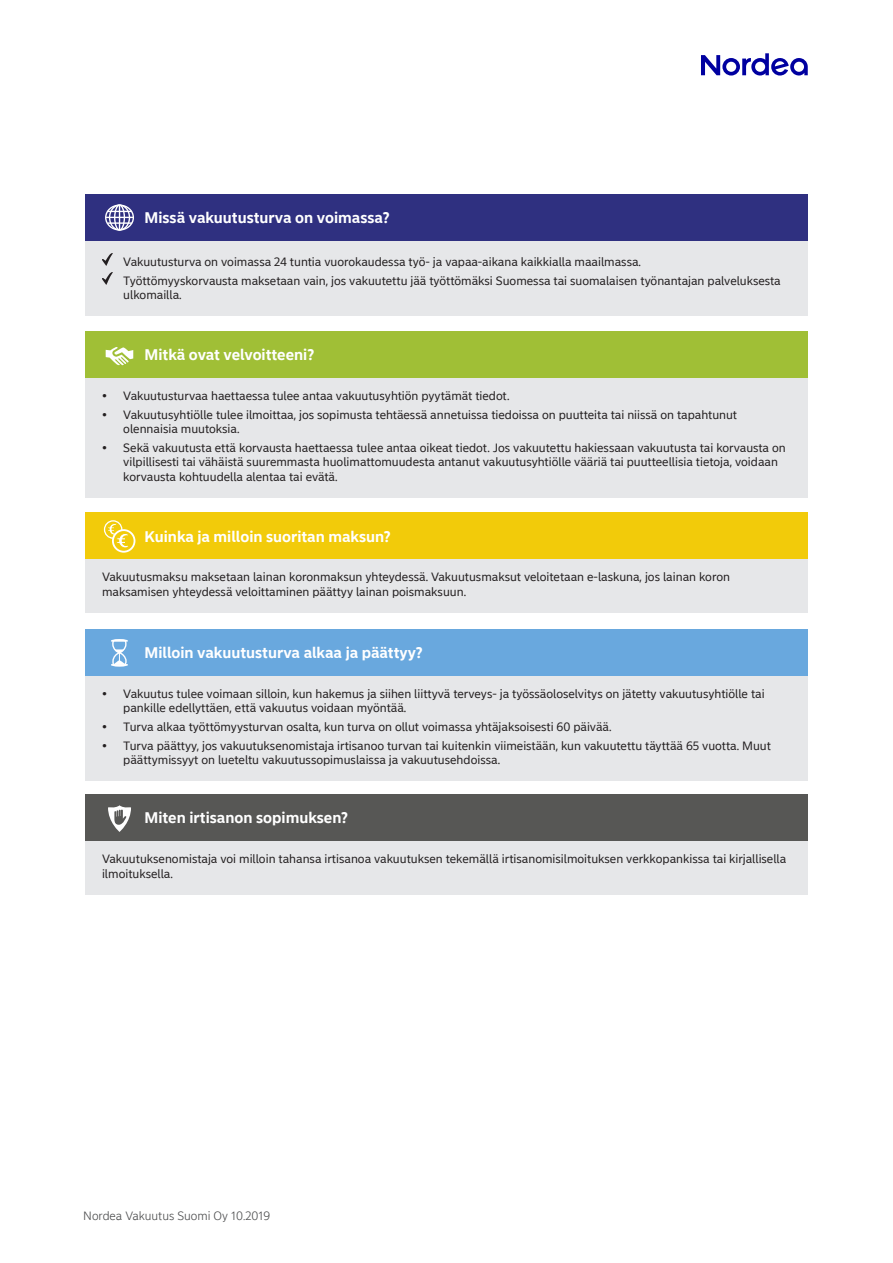
<style>
.page{position:relative;width:893px;height:1263px;background:#fff}
.page>*{position:absolute;margin:0;border:0;box-sizing:border-box;transform-origin:0 0}
.t1{font:700 15px "Nordea Sans Small";color:#fff}
.t2{font:12px/14.4px "Nordea Sans Small";color:#231f20}
.t3{font:300 12px "Nordea Sans Small";color:#4b4c4d}
</style>
<div class="page">
<svg style="left:701px;top:53px;width:107px;height:23px"></svg>
<div style="left:85px;top:194px;width:723px;height:47px;background:#2f3080"></div>
<div style="left:85px;top:513px;width:723px;height:47px;background:#f2cb0a"></div>
<div style="left:85px;top:629px;width:723px;height:47px;background:#69a8de"></div>
<div style="left:85px;top:794px;width:723px;height:47px;background:#575755"></div>
<div style="left:85px;top:331px;width:723px;height:47px;background:#a0bf36"></div>
<div style="left:85px;top:241px;width:723px;height:75px;background:#e6e7e9"></div>
<svg style="left:102px;top:254px;width:11px;height:12px"></svg>
<svg style="left:102px;top:273px;width:11px;height:12px"></svg>
<div style="left:85px;top:560px;width:723px;height:53px;background:#e6e7e9"></div>
<div style="left:85px;top:676px;width:723px;height:105px;background:#e6e7e9"></div>
<div style="left:85px;top:841px;width:723px;height:53px;background:#e6e7e9"></div>
<div style="left:85px;top:378px;width:723px;height:120px;background:#e6e7e9"></div>
<div style="left:105px;top:204px;width:29px;height:27px;border:1px solid #fff;border-radius:50%"></div>
<div style="left:109px;top:204px;width:21px;height:27px;border:1px solid #fff;border-radius:50%"></div>
<div style="left:114px;top:204px;width:11px;height:27px;border:1px solid #fff;border-radius:50%"></div>
<svg style="left:106px;top:205px;width:27px;height:26px"></svg>
<div style="left:104px;top:520px;width:18px;height:19px;border:1px solid #fff;border-radius:50%"></div>
<svg style="left:113px;top:530px;width:22px;height:22px"></svg>
<div style="left:112px;top:529px;width:23px;height:24px;border:2px solid #fff;border-radius:50%"></div>
<svg style="left:107px;top:523px;width:22px;height:25px"></svg>
<svg style="left:111px;top:639px;width:17px;height:28px"></svg>
<svg style="left:108px;top:805px;width:23px;height:27px"></svg>
<svg style="left:106px;top:347px;width:28px;height:19px"></svg>
<p class="t1" style="left:145px;top:209px;width:246px">Missä vakuutusturva on voimassa?</p>
<p class="t2" style="left:123px;top:252px;width:659px;line-height:18.6px">Vakuutusturva on voimassa 24 tuntia vuorokaudessa työ- ja vapaa-aikana kaikkialla maailmassa.<br>Työttömyyskorvausta maksetaan vain, jos vakuutettu jää työttömäksi Suomessa tai suomalaisen työnantajan palveluksesta</p>
<p class="t2" style="left:123px;top:288px;width:60px">ulkomailla.</p>
<p class="t1" style="left:145px;top:346px;width:171px">Mitkä ovat velvoitteeni?</p>
<p class="t2" style="left:102px;top:389px;width:409px">• Vakuutusturvaa haettaessa tulee antaa vakuutusyhtiön pyytämät tiedot.</p>
<p class="t2" style="left:123px;top:407px;width:615px;text-indent:-21px">• Vakuutusyhtiölle tulee ilmoittaa, jos sopimusta tehtäessä annetuissa tiedoissa on puutteita tai niissä on tapahtunut olennaisia muutoksia.</p>
<p class="t2" style="left:123px;top:440px;width:664px;text-indent:-21px">• Sekä vakuutusta että korvausta haettaessa tulee antaa oikeat tiedot. Jos vakuutettu hakiessaan vakuutusta tai korvausta on vilpillisesti tai vähäistä suuremmasta huolimattomuudesta antanut vakuutusyhtiölle vääriä tai puutteellisia tietoja, voidaan korvausta kohtuudella alentaa tai evätä.</p>
<p class="t1" style="left:145px;top:527px;width:248px">Kuinka ja milloin suoritan maksun?</p>
<p class="t2" style="left:102px;top:570px;width:629px">Vakuutusmaksu maksetaan lainan koronmaksun yhteydessä. Vakuutusmaksut veloitetaan e-laskuna, jos lainan koron maksamisen yhteydessä veloittaminen päättyy lainan poismaksuun.</p>
<p class="t1" style="left:145px;top:644px;width:280px">Milloin vakuutusturva alkaa ja päättyy?</p>
<p class="t2" style="left:123px;top:687px;width:643px;text-indent:-21px">• Vakuutus tulee voimaan silloin, kun hakemus ja siihen liittyvä terveys- ja työssäoloselvitys on jätetty vakuutusyhtiölle tai pankille edellyttäen, että vakuutus voidaan myöntää.</p>
<p class="t2" style="left:102px;top:720px;width:511px">• Turva alkaa työttömyysturvan osalta, kun turva on ollut voimassa yhtäjaksoisesti 60 päivää.</p>
<p class="t2" style="left:123px;top:738px;width:649px;text-indent:-21px">• Turva päättyy, jos vakuutuksenomistaja irtisanoo turvan tai kuitenkin viimeistään, kun vakuutettu täyttää 65 vuotta. Muut päättymissyyt on lueteltu vakuutussopimuslaissa ja vakuutusehdoissa.</p>
<p class="t1" style="left:145px;top:809px;width:205px">Miten irtisanon sopimuksen?</p>
<p class="t2" style="left:102px;top:852px;width:686px">Vakuutuksenomistaja voi milloin tahansa irtisanoa vakuutuksen tekemällä irtisanomisilmoituksen verkkopankissa tai kirjallisella ilmoituksella.</p>
<p class="t3" style="left:83px;top:1208px;width:188px">Nordea Vakuutus Suomi Oy 10.2019</p>
</div>
